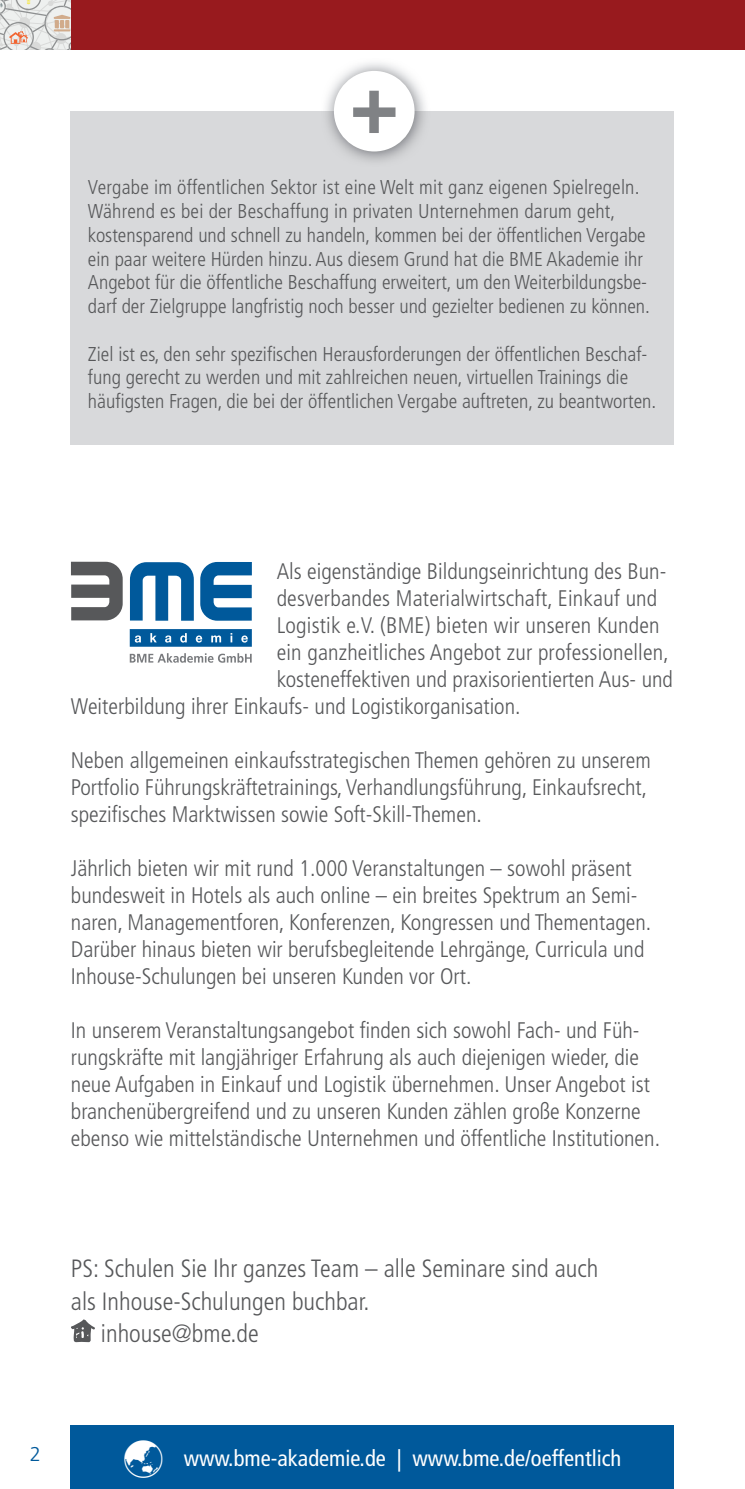
<style>
.page{position:relative;width:745px;height:1489px;background:#fff}
.page>*{position:absolute;margin:0;border:0;box-sizing:border-box;transform-origin:0 0}
.t1{font:300 condensed 25px "Frutiger LT Std";color:#57585a}
.t2{font:300 condensed 22.5px/27px "Frutiger LT Std";color:#57585a}
.t3{font:condensed 22.5px "Frutiger LT Std";color:#fff}
.t4{font:300 condensed 20px/23.8px "Frutiger LT Std";color:#57585a}
.t5{font:300 20px "Frutiger LT Std";color:#00599b}
</style>
<div class="page">
<svg style="left:130px;top:653px;width:121px;height:9px"></svg>
<div style="left:130px;top:629px;width:122px;height:17px;background:#00599b"></div>
<svg style="left:200px;top:562px;width:52px;height:58px"></svg>
<svg style="left:130px;top:562px;width:64px;height:58px"></svg>
<svg style="left:71px;top:561px;width:52px;height:59px"></svg>
<svg style="left:135px;top:635px;width:6px;height:7px"></svg>
<svg style="left:150px;top:633px;width:7px;height:9px"></svg>
<svg style="left:165px;top:635px;width:6px;height:7px"></svg>
<svg style="left:180px;top:633px;width:7px;height:9px"></svg>
<svg style="left:196px;top:635px;width:6px;height:7px"></svg>
<svg style="left:211px;top:635px;width:10px;height:7px"></svg>
<svg style="left:230px;top:633px;width:2px;height:9px"></svg>
<svg style="left:241px;top:635px;width:7px;height:7px"></svg>
<div style="left:71px;top:1424px;width:602px;height:64px;background:#00599b"></div>
<div style="left:0;top:0;width:744px;height:50px;background:#981a1e"></div>
<svg style="left:0;top:0;width:71px;height:50px;background:#dcd8d4"></svg>
<div style="left:71px;top:111px;width:602px;height:334px;background:#d8d9db"></div>
<img style="left:326px;top:63px;width:100px;height:99px">
<div style="left:334px;top:71px;width:80px;height:80px;background:#fff;border-radius:50%"></div>
<div style="left:353px;top:107px;width:42px;height:10px;background:#808285"></div>
<div style="left:369px;top:91px;width:9px;height:42px;background:#808285"></div>
<svg style="left:71px;top:1319px;width:24px;height:22px"></svg>
<p class="t4" style="left:88px;top:176px;width:563px">Vergabe im öffentlichen Sektor ist eine Welt mit ganz eigenen Spielregeln.<br>Während es bei der Beschaffung in privaten Unternehmen darum geht, kostensparend und schnell zu handeln, kommen bei der öffentlichen Vergabe ein paar weitere Hürden hinzu. Aus diesem Grund hat die BME Akademie ihr Angebot für die öffentliche Beschaffung erweitert, um den Weiterbildungsbe&shy;darf der Zielgruppe langfristig noch besser und gezielter bedienen zu können.</p>
<p class="t4" style="left:88px;top:342px;width:569px">Ziel ist es, den sehr spezifischen Herausforderungen der öffentlichen Beschaf&shy;fung gerecht zu werden und mit zahlreichen neuen, virtuellen Trainings die häufigsten Fragen, die bei der öffentlichen Vergabe auftreten, zu beantworten.</p>
<p class="t2" style="left:276px;top:557px;width:391px">Als eigenständige Bildungseinrichtung des Bun-</p>
<p class="t2" style="left:276px;top:584px;width:382px">desverbandes Materialwirtschaft, Einkauf und</p>
<p class="t2" style="left:276px;top:611px;width:384px">Logistik e.V. (BME) bieten wir unseren Kunden</p>
<p class="t2" style="left:276px;top:638px;width:393px">ein ganzheitliches Angebot zur professionellen,</p>
<p class="t2" style="left:276px;top:665px;width:397px">kosteneffektiven und praxisorientierten Aus- und</p>
<p class="t2" style="left:71px;top:692px;width:451px">Weiterbildung ihrer Einkaufs- und Logistikorganisation.</p>
<p class="t2" style="left:71px;top:746px;width:581px">Neben allgemeinen einkaufsstrategischen Themen gehören zu unserem<br>Portfolio Führungskräftetrainings, Verhandlungsführung, Einkaufsrecht, spezifisches Marktwissen sowie Soft-Skill-Themen.</p>
<p class="t2" style="left:71px;top:854px;width:581px">Jährlich bieten wir mit rund 1.000 Veranstaltungen – sowohl präsent bundesweit in Hotels als auch online – ein breites Spektrum an Semi&shy;naren, Managementforen, Konferenzen, Kongressen und Thementagen.<br>Darüber hinaus bieten wir berufsbegleitende Lehrgänge, Curricula und Inhouse-Schulungen bei unseren Kunden vor Ort.</p>
<p class="t2" style="left:71px;top:1016px;width:590px">In unserem Veranstaltungsangebot finden sich sowohl Fach- und Füh&shy;rungskräfte mit langjähriger Erfahrung als auch diejenigen wieder, die neue Aufgaben in Einkauf und Logistik übernehmen. Unser Angebot ist branchenübergreifend und zu unseren Kunden zählen große Konzerne ebenso wie mittelständische Unternehmen und öffentliche Institutionen.</p>
<p class="t1" style="left:71px;top:1254px;width:528px">PS: Schulen Sie Ihr ganzes Team – alle Seminare sind auch</p>
<p class="t1" style="left:71px;top:1286px;width:300px">als Inhouse-Schulungen buchbar.</p>
<p class="t1" style="left:101px;top:1319px;width:159px">inhouse@bme.de</p>
<p class="t5" style="left:30px;top:1442px;width:13px">2</p>
<p class="t3" style="left:183px;top:1444px;width:439px">www.bme-akademie.de | www.bme.de/oeffentlich</p>
</div>
